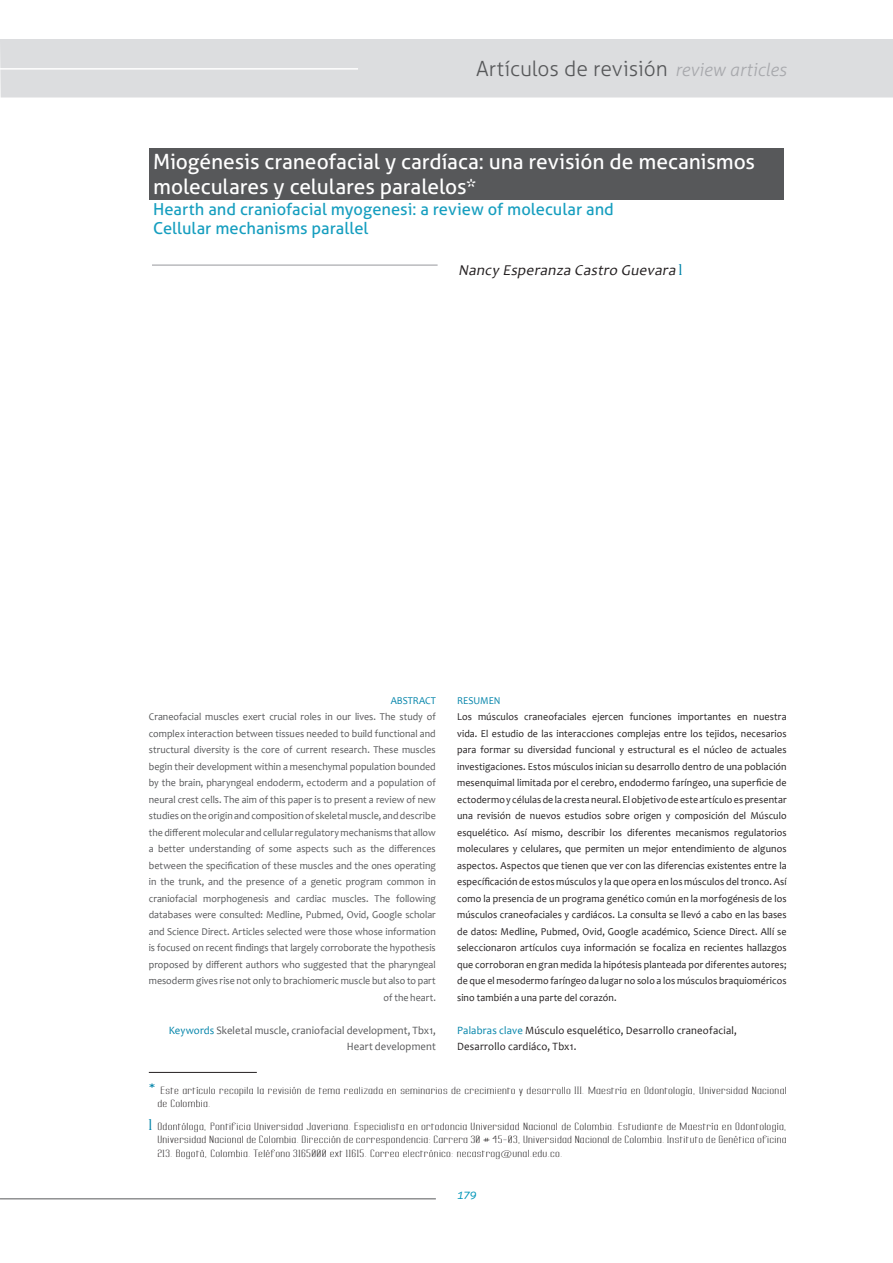
<style>
.page{position:relative;width:893px;height:1263px;background:#fff}
.page>*{position:absolute;margin:0;border:0;box-sizing:border-box;transform-origin:0 0}
.tit-artículoespañol{font:21px/25.2px "Aller";letter-spacing:-.005em;color:#fff}
.t1{font:300 21px "Aller";letter-spacing:-.005em;color:#57585a}
.tít-artículoinglés{font:16.5px "Aller";color:#169ebf}
.resumen-autor{font:italic 15.15px "Candara";color:#231f20}
.t2{font:italic 300 13.5px "Aller";color:#0095b8}
.resum-texto{font:11.25px/16.5px "Candara";letter-spacing:.02em;color:#231f20;scale:.95 1}
.resumen-textoinglés{font:11.25px/16.5px "Candara";letter-spacing:.01em;color:#57585a;text-align:right;scale:.95 1}
.resum-texto-2{font:10.5px/16.5px "Candara";letter-spacing:.01em;color:#231f20;text-align:justify;scale:.95 1}
.resumen-textoinglés-2{font:10.5px/16.5px "Candara";color:#57585a;text-align:right;scale:.95 1}
.resumen-subtitinglés{font:10.5px "Candara";color:#0083a9;scale:.95 1}
.resumen-subtitespaño{font:10.5px "Candara";letter-spacing:-.005em;color:#0083a9;scale:.95 1}
.resumen-datosautor{font:9.15px/13.5px "Labtop Secundo Superwide";letter-spacing:.045em;color:#231f20;scale:.93 1}
.s1{font-style:italic;font-size:18px;color:#a8a9ad}
.s2{font-family:"Labtop Superwide Boldish";font-style:normal;font-size:13.65px;color:#0083a9}
.s3{color:#0083a9}
.s4{font-family:"Labtop Superwide Boldish";font-size:13.65px;color:#0083a9}
</style>
<div class="page">
<hr style="left:0;top:1198px;width:436px;height:1px;background:#57585a">
<div style="left:0;top:39px;width:893px;height:59px;background:#dcdddf"></div>
<hr style="left:0;top:68px;width:358px;height:2px;background:#fff">
<div style="left:149px;top:149px;width:634px;height:51px;background:#57585a"></div>
<hr style="left:149px;top:1072px;width:108px;height:1px;background:#231f20">
<hr style="left:152px;top:264px;width:286px;height:2px;background:#a8a9ad">
<h1 class="t1" style="left:476px;top:56px;width:312px">Artículos de revisión <span class="s1">review articles</span></h1>
<p class="tit-artículoespañol" style="left:153px;top:148px;width:604px">Miogénesis craneofacial y cardíaca: una revisión de mecanismos moleculares y celulares paralelos*</p>
<p class="tít-artículoinglés" style="left:153px;top:199px;width:462px">Hearth and craniofacial myogenesi: a review of molecular and</p>
<p class="tít-artículoinglés" style="left:153px;top:218px;width:217px">Cellular mechanisms parallel</p>
<p class="resumen-autor" style="left:458px;top:261px;width:225px">Nancy Esperanza Castro Guevara <span class="s2">1</span></p>
<p class="resumen-subtitinglés" style="left:391px;top:694px;width:49px">ABSTRACT</p>
<p class="resumen-textoinglés-2" style="left:149px;top:709px;width:304px">Craneofacial muscles exert crucial roles in our lives. The study of complex interaction between tissues needed to build functional and structural diversity is the core of current research. These muscles begin their development within a mesenchymal population bounded by the brain, pharyngeal endoderm, ectoderm and a population of neural crest cells. The aim of this paper is to present a review of new studies on the origin and composition of skeletal muscle, and describe the different molecular and cellular regulatory mechanisms that allow a better understanding of some aspects such as the differences between the specification of these muscles and the ones operating in the trunk, and the presence of a genetic program common in craniofacial morphogenesis and cardiac muscles. The following databases were consulted: Medline, Pubmed, Ovid, Google scholar and Science Direct. Articles selected were those whose information is focused on recent findings that largely corroborate the hypothesis proposed by different authors who suggested that the pharyngeal mesoderm gives rise not only to brachiomeric muscle but also to part of the heart.</p>
<p class="resumen-textoinglés" style="left:169px;top:1022px;width:283px"><span class="s3">Keywords</span> Skeletal muscle, craniofacial development, Tbx1,<br>Heart development</p>
<p class="resumen-subtitespaño" style="left:457px;top:694px;width:47px">RESUMEN</p>
<p class="resum-texto-2" style="left:457px;top:709px;width:348px">Los músculos craneofaciales ejercen funciones importantes en nuestra vida. El estudio de las interacciones complejas entre los tejidos, necesarios para formar su diversidad funcional y estructural es el núcleo de actuales investigaciones. Estos músculos inician su desarrollo dentro de una población mesenquimal limitada por el cerebro, endodermo faríngeo, una superficie de ectodermo y células de la cresta neural. El objetivo de este artículo es presentar una revisión de nuevos estudios sobre origen y composición del Músculo esquelético. Así mismo, describir los diferentes mecanismos regulatorios moleculares y celulares, que permiten un mejor entendimiento de algunos aspectos. Aspectos que tienen que ver con las diferencias existentes entre la específicación de estos músculos y la que opera en los músculos del tronco. Así como la presencia de un programa genético común en la morfogénesis de los músculos craneofaciales y cardiácos. La consulta se llevó a cabo en las bases de datos: Medline, Pubmed, Ovid, Google académico, Science Direct. Allí se seleccionaron artículos cuya información se focaliza en recientes hallazgos que corroboran en gran medida la hipótesis planteada por diferentes autores; de que el mesodermo faríngeo da lugar no solo a los músculos braquioméricos sino también a una parte del corazón.</p>
<p class="resum-texto" style="left:457px;top:1022px;width:296px"><span class="s3">Palabras clave</span> Músculo esquelético, Desarrollo craneofacial,<br>Desarrollo cardiáco, Tbx1.</p>
<p class="resumen-datosautor" style="left:157px;top:1083px;width:678px;text-indent:-9px"><span class="s4">*</span> Este artículo recopila la revisión de tema realizada en seminarios de crecimiento y desarrollo III. Maestría en Odontología, Universidad Nacional de Colombia.</p>
<p class="resumen-datosautor" style="left:157px;top:1119px;width:678px;text-align:justify;text-indent:-9px"><span class="s4">1</span> Odontóloga, Pontificia Universidad Javeriana. Especialista en ortodoncia Universidad Nacional de Colombia. Estudiante de Maestría en Odontología, Universidad Nacional de Colombia. Dirección de correspondencia: Carrera 30 # 45-03, Universidad Nacional de Colombia. Instituto de Genética oficina 213. Bogotá, Colombia. Teléfono 3165000 ext 11615. Correo electrónico: necastrog@unal.edu.co.</p>
<p class="t2" style="left:457px;top:1186px;width:21px">179</p>
</div>
